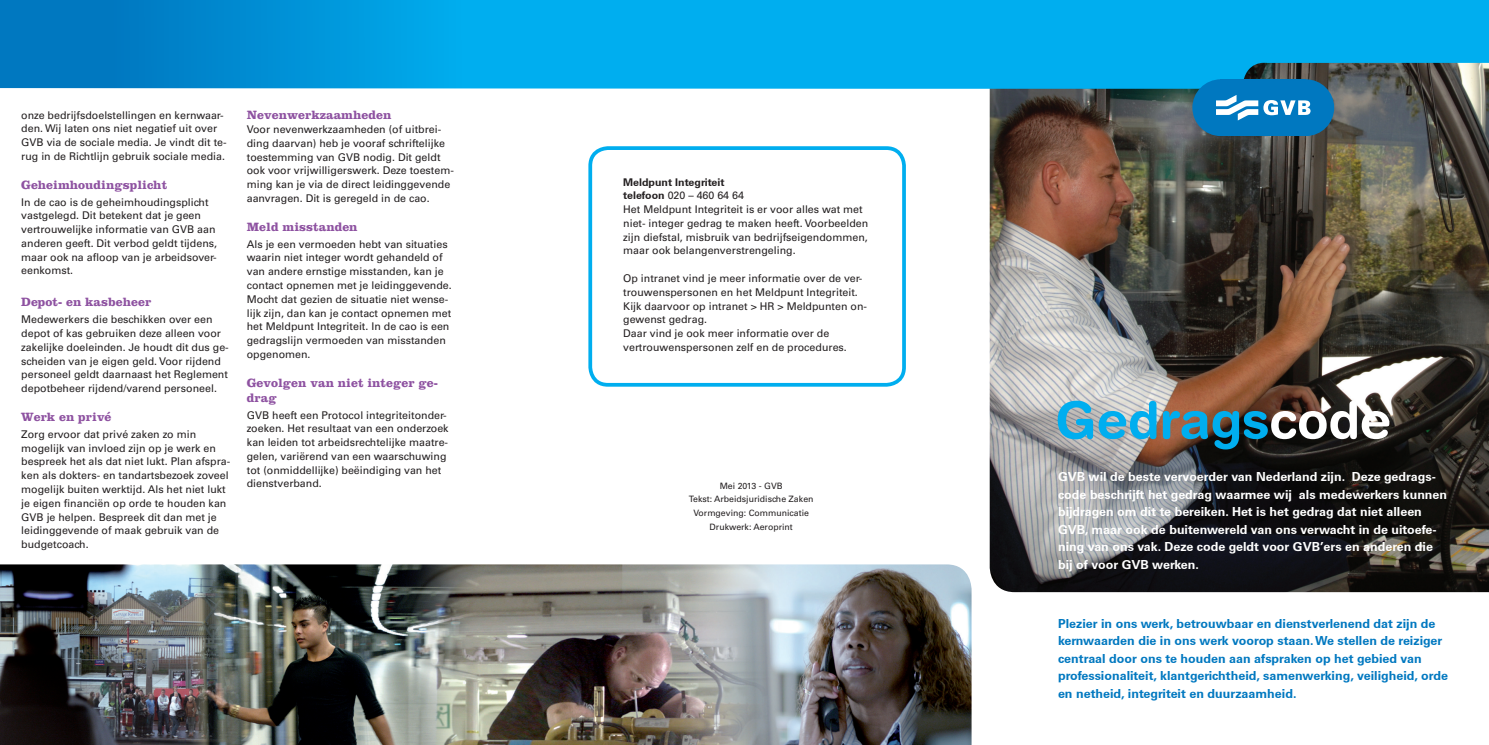
<style>
.page{position:relative;width:1489px;height:745px;background:#fff}
.page>*{position:absolute;margin:0;border:0;box-sizing:border-box;transform-origin:0 0}
.t1{font:700 51.25px "Helvetica Rounded LT";color:#00aeef}
.t2{font:700 12.5px/17.5px "Univers";color:#fff}
.t3{font:700 12.5px/17.5px "Univers";color:#0078c0}
.t4{font:12.5px/15px "I Nbold";color:#8e52a1}
.t5{font:10.62px/13.8px "Univers LT Std";color:#231f20}
.t6{font:700 10.62px "Univers";color:#231f20}
.t7{font:8.75px/13.8px "Univers LT Std";color:#231f20;text-align:center}
.s1{font-family:"Univers";font-weight:700}
.s2{color:#fff}
</style>
<div class="page">
<div style="left:588px;top:146px;width:317px;height:240px;border:4px solid #00aeef;border-radius:18px"></div>
<img style="left:989px;top:89px;width:499px;height:502px">
<svg style="left:0;top:0;width:1488px;height:89px;background:#049fde"></svg>
<img style="left:0;top:564px;width:971px;height:180px">
<div style="left:1192px;top:79px;width:56px;height:57px;background:#0078c0;border-radius:50%"></div>
<div style="left:1277px;top:79px;width:56px;height:57px;background:#0078c0;border-radius:50%"></div>
<div style="left:1220px;top:79px;width:85px;height:57px;background:#0078c0"></div>
<svg style="left:1216px;top:95px;width:94px;height:25px"></svg>
<p class="t5" style="left:21px;top:108px;width:207px">onze bedrijfsdoelstellingen en kernwaar&shy;den. Wij laten ons niet negatief uit over GVB via de sociale media. Je vindt dit te&shy;rug in de Richtlijn gebruik sociale media.</p>
<p class="t4" style="left:21px;top:176px;width:147px">Geheimhoudingsplicht</p>
<p class="t5" style="left:21px;top:195px;width:197px">In de cao is de geheimhoudingsplicht vastgelegd. Dit betekent dat je geen vertrouwelijke informatie van GVB aan anderen geeft. Dit verbod geldt tijdens, maar ook na afloop van je arbeidsover&shy;eenkomst.</p>
<p class="t4" style="left:21px;top:294px;width:132px">Depot- en kasbeheer</p>
<p class="t5" style="left:21px;top:312px;width:209px">Medewerkers die beschikken over een depot of kas gebruiken deze alleen voor zakelijke doeleinden. Je houdt dit dus ge&shy;scheiden van je eigen geld. Voor rijdend personeel geldt daarnaast het Reglement depotbeheer rijdend/varend personeel.</p>
<p class="t4" style="left:21px;top:409px;width:92px">Werk en privé</p>
<p class="t5" style="left:21px;top:427px;width:211px">Zorg ervoor dat privé zaken zo min mogelijk van invloed zijn op je werk en bespreek het als dat niet lukt. Plan afspra&shy;ken als dokters- en tandartsbezoek zoveel mogelijk buiten werktijd. Als het niet lukt je eigen financiën op orde te houden kan GVB je helpen. Bespreek dit dan met je leidinggevende of maak gebruik van de budgetcoach.</p>
<p class="t4" style="left:247px;top:107px;width:146px">Nevenwerkzaamheden</p>
<p class="t5" style="left:247px;top:122px;width:209px">Voor nevenwerkzaamheden (of uitbrei&shy;ding daarvan) heb je vooraf schriftelijke toestemming van GVB nodig. Dit geldt ook voor vrijwilligerswerk. Deze toestem&shy;ming kan je via de direct leidinggevende aanvragen. Dit is geregeld in de cao.</p>
<p class="t4" style="left:247px;top:219px;width:112px">Meld misstanden</p>
<p class="t5" style="left:247px;top:237px;width:206px">Als je een vermoeden hebt van situaties waarin niet integer wordt gehandeld of van andere ernstige misstanden, kan je contact opnemen met je leidinggevende.<br>Mocht dat gezien de situatie niet wense&shy;lijk zijn, dan kan je contact opnemen met het Meldpunt Integriteit. In de cao is een gedragslijn vermoeden van misstanden opgenomen.</p>
<p class="t4" style="left:247px;top:374px;width:192px">Gevolgen van niet integer ge&shy;drag</p>
<p class="t5" style="left:247px;top:408px;width:203px">GVB heeft een Protocol integriteitonder&shy;zoeken. Het resultaat van een onderzoek kan leiden tot arbeidsrechtelijke maatre&shy;gelen, variërend van een waarschuwing tot (onmiddellijke) beëindiging van het dienstverband.</p>
<p class="t6" style="left:623px;top:175px;width:103px">Meldpunt Integriteit</p>
<p class="t5" style="left:623px;top:189px;width:246px"><span class="s1">telefoon</span> 020 – 460 64 64<br>Het Meldpunt Integriteit is er voor alles wat met niet- integer gedrag te maken heeft. Voorbeelden zijn diefstal, misbruik van bedrijfseigendommen, maar ook belangenverstrengeling.</p>
<p class="t5" style="left:623px;top:271px;width:245px">Op intranet vind je meer informatie over de ver&shy;trouwenspersonen en het Meldpunt Integriteit.<br>Kijk daarvoor op intranet &gt; HR &gt; Meldpunten on&shy;gewenst gedrag.<br>Daar vind je ook meer informatie over de vertrouwenspersonen zelf en de procedures.</p>
<p class="t7" style="left:688px;top:478px;width:126px">Mei 2013 - GVB<br>Tekst: Arbeidsjuridische Zaken<br>Vormgeving: Communicatie<br>Drukwerk: Aeroprint</p>
<h1 class="t1" style="left:1054px;top:389px;width:338px">Gedrags<span class="s2">code</span></h1>
<p class="t2" style="left:1057px;top:468px;width:390px">GVB wil de beste vervoerder van Nederland zijn. Deze gedrags&shy;code beschrijft het gedrag waarmee wij als medewerkers kunnen bijdragen om dit te bereiken. Het is het gedrag dat niet alleen GVB, maar ook de buitenwereld van ons verwacht in de uitoefe&shy;ning van ons vak. Deze code geldt voor GVB’ers en anderen die bij of voor GVB werken.</p>
<p class="t3" style="left:1057px;top:614px;width:391px">Plezier in ons werk, betrouwbaar en dienstverlenend dat zijn de kernwaarden die in ons werk voorop staan. We stellen de reiziger centraal door ons te houden aan afspraken op het gebied van professionaliteit, klantgerichtheid, samenwerking, veiligheid, orde en netheid, integriteit en duurzaamheid.</p>
</div>
